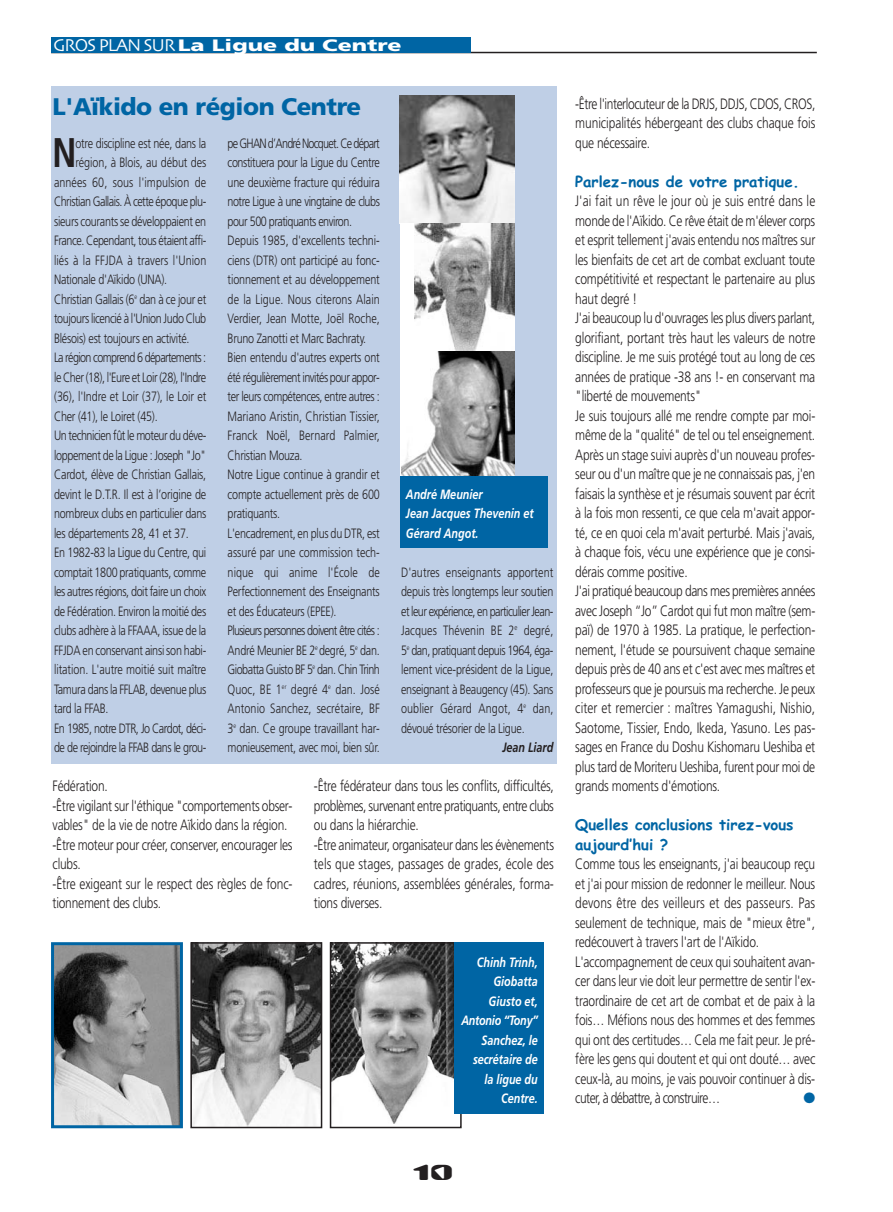
<style>
.page{position:relative;width:893px;height:1212px;background:#fff}
.page>*{position:absolute;margin:0;border:0;box-sizing:border-box;transform-origin:0 0}
.t1{font:700 41.4px "Frutiger";color:#231f20;scale:.8 1}
.t2{font:900 24px "Frutiger";letter-spacing:-.02em;color:#0065a4}
.t3{font:21px "Shuriken Boy";color:#231f20;scale:1.6 1}
.t4{font:900 16.5px "Frutiger";color:#fff;scale:1.4 1}
.t5{font:300 15px/19.5px "Frutiger";letter-spacing:-.015em;color:#231f20;scale:.8 1}
.t6{font:700 15px/19.5px "Comic Sans MS";color:#0065a4}
.t7{font:15px "Zapf Dingbats";color:#0065a4}
.t8{font:300 13.5px/19.5px "Frutiger";letter-spacing:-.02em;color:#231f20;scale:.8 1}
.t9{font:italic 700 13.5px/19.5px "Frutiger";color:#fff;text-align:right;scale:.8 1}
.t10{font:300 13.5px "Frutiger";letter-spacing:-.04em;color:#231f20;scale:.8 1}
.t11{font:300 13.5px "Frutiger";letter-spacing:-.045em;color:#231f20;scale:.8 1}
.t12{font:300 13.5px "Frutiger";letter-spacing:.005em;color:#231f20;scale:.8 1}
.t13{font:300 13.5px "Frutiger";letter-spacing:-.055em;color:#231f20;scale:.8 1}
.t14{font:italic 700 13.5px "Frutiger";color:#231f20;scale:.8 1}
.s1{font-family:"Skia";font-weight:400;font-size:18px}
</style>
<div class="page">
<hr style="left:51px;top:52px;width:765px;height:1px;background:#231f20">
<div style="left:51px;top:37px;width:419px;height:16px;background:#0065a4"></div>
<div style="left:51px;top:87px;width:505px;height:677px;background:#bfcfe6"></div>
<img style="left:55px;top:946px;width:124px;height:178px">
<div style="left:51px;top:942px;width:132px;height:186px;border:3px solid #0065a4"></div>
<img style="left:400px;top:96px;width:114px;height:128px">
<div style="left:400px;top:224px;width:114px;height:128px;background:#fff"></div>
<img style="left:414px;top:224px;width:100px;height:128px">
<img style="left:401px;top:352px;width:113px;height:124px">
<img style="left:193px;top:945px;width:126px;height:180px">
<div style="left:190px;top:942px;width:132px;height:186px;border:2px solid #231f20"></div>
<img style="left:333px;top:945px;width:125px;height:179px">
<div style="left:330px;top:942px;width:131px;height:186px;border:2px solid #231f20"></div>
<div style="left:454px;top:942px;width:90px;height:171px;background:#0065a4"></div>
<div style="left:400px;top:476px;width:147px;height:71px;background:#0065a4"></div>
<p class="t4" style="left:53px;top:39px;width:250px"><span class="s1">GROS PLAN SUR</span> La Ligue du Centre</p>
<h2 class="t2" style="left:53px;top:97px;width:310px">L'Aïkido en région Centre</h2>
<h1 class="t1" style="left:52px;top:136px;width:31px">N</h1>
<p class="t8" style="left:75px;top:134px;width:165px">otre discipline est née, dans la</p>
<p class="t8" style="left:75px;top:154px;width:165px">région, à Blois, au début des</p>
<p class="t12" style="left:54px;top:176px;width:192px">années 60, sous l'impulsion de</p>
<p class="t11" style="left:54px;top:196px;width:192px">Christian Gallais. À cette époque plu-</p>
<p class="t8" style="left:54px;top:212px;width:192px">sieurs courants se développaient en</p>
<p class="t10" style="left:54px;top:235px;width:192px">France. Cependant, tous étaient affi-</p>
<p class="t12" style="left:54px;top:254px;width:192px">liés à la FFJDA à travers l'Union</p>
<p class="t8" style="left:54px;top:271px;width:143px">Nationale d'Aïkido (UNA).</p>
<p class="t8" style="left:54px;top:290px;width:192px">Christian Gallais (6<sup>e</sup> dan à ce jour et</p>
<p class="t8" style="left:54px;top:310px;width:192px">toujours licencié à l'Union Judo Club</p>
<p class="t8" style="left:54px;top:329px;width:171px">Blésois) est toujours en activité.</p>
<p class="t13" style="left:54px;top:352px;width:192px">La région comprend 6 départements :</p>
<p class="t10" style="left:54px;top:371px;width:192px">le Cher (18), l'Eure et Loir (28), l'Indre</p>
<p class="t8" style="left:54px;top:388px;width:192px">(36), l'Indre et Loir (37), le Loir et</p>
<p class="t8" style="left:54px;top:407px;width:131px">Cher (41), le Loiret (45).</p>
<p class="t10" style="left:54px;top:430px;width:192px">Un technicien fût le moteur du déve-</p>
<p class="t8" style="left:54px;top:446px;width:192px">loppement de la Ligue : Joseph "Jo"</p>
<p class="t8" style="left:54px;top:466px;width:192px">Cardot, élève de Christian Gallais,</p>
<p class="t8" style="left:54px;top:485px;width:192px">devint le D.T.R. Il est à l’origine de</p>
<p class="t8" style="left:54px;top:505px;width:192px">nombreux clubs en particulier dans</p>
<p class="t8" style="left:54px;top:524px;width:170px">les départements 28, 41 et 37.</p>
<p class="t8" style="left:54px;top:544px;width:192px">En 1982-83 la Ligue du Centre, qui</p>
<p class="t8" style="left:54px;top:563px;width:192px">comptait 1800 pratiquants, comme</p>
<p class="t8" style="left:54px;top:583px;width:192px">les autres régions, doit faire un choix</p>
<p class="t8" style="left:54px;top:602px;width:192px">de Fédération. Environ la moitié des</p>
<p class="t8" style="left:54px;top:622px;width:192px">clubs adhère à la FFAAA, issue de la</p>
<p class="t8" style="left:54px;top:641px;width:192px">FFJDA en conservant ainsi son habi-</p>
<p class="t8" style="left:54px;top:661px;width:192px">litation. L'autre moitié suit maître</p>
<p class="t8" style="left:54px;top:680px;width:192px">Tamura dans la FFLAB, devenue plus</p>
<p class="t8" style="left:54px;top:700px;width:70px">tard la FFAB.</p>
<p class="t11" style="left:54px;top:722px;width:192px">En 1985, notre DTR, Jo Cardot, déci-</p>
<p class="t11" style="left:54px;top:742px;width:192px">de de rejoindre la FFAB dans le grou-</p>
<p class="t8" style="left:227px;top:134px;width:192px">pe GHAN d’André Nocquet. Ce départ constituera pour la Ligue du Centre une deuxième fracture qui réduira notre Ligue à une vingtaine de clubs pour 500 pratiquants environ.<br>Depuis 1985, d'excellents techni&shy;ciens (DTR) ont participé au fonc&shy;tionnement et au développement de la Ligue. Nous citerons Alain<br>Verdier, Jean Motte, Joël Roche,<br>Bruno Zanotti et Marc Bachraty.<br>Bien entendu d'autres experts ont été régulièrement invités pour appor&shy;ter leurs compétences, entre autres :<br>Mariano Aristin, Christian Tissier,<br>Franck Noël, Bernard Palmier,<br>Christian Mouza.<br>Notre Ligue continue à grandir et compte actuellement près de 600 pratiquants.<br>L'encadrement, en plus du DTR, est assuré par une commission tech&shy;nique qui anime l'École de<br>Perfectionnement des Enseignants et des Éducateurs (EPEE).<br>Plusieurs personnes doivent être cités :<br>André Meunier BE 2<sup>e</sup> degré, 5<sup>e</sup> dan.<br>Giobatta Guisto BF 5<sup>e</sup> dan. Chin Trinh<br>Quoc, BE 1<sup>er</sup> degré 4<sup>e</sup> dan. José<br>Antonio Sanchez, secrétaire, BF<br>3<sup>e</sup> dan. Ce groupe travaillant har&shy;monieusement, avec moi, bien sûr.</p>
<p class="t9" style="left:406px;top:485px;width:161px;text-align:left">André Meunier<br>Jean Jacques Thevenin et<br>Gérard Angot.</p>
<p class="t8" style="left:401px;top:563px;width:192px;text-align:justify">D'autres enseignants apportent depuis très longtemps leur soutien et leur expérience, en particulier Jean-Jacques Thévenin BE 2<sup>e</sup> degré, 5<sup>e</sup> dan, pratiquant depuis 1964, éga&shy;lement vice-président de la Ligue, enseignant à Beaugency (45). Sans oublier Gérard Angot, 4<sup>e</sup> dan, dévoué trésorier de la Ligue.</p>
<p class="t14" style="left:502px;top:742px;width:65px">Jean Liard</p>
<p class="t5" style="left:53px;top:777px;width:301px">Fédération.<br>-Être vigilant sur l'éthique "comportements obser&shy;vables" de la vie de notre Aïkido dans la région. -Être moteur pour créer, conserver, encourager les clubs.<br>-Être exigeant sur le respect des règles de fonc&shy;tionnement des clubs.</p>
<p class="t5" style="left:314px;top:777px;width:301px">-Être fédérateur dans tous les conflits, difficultés, problèmes, survenant entre pratiquants, entre clubs ou dans la hiérarchie.<br>-Être animateur, organisateur dans les évènements tels que stages, passages de grades, école des cadres, réunions, assemblées générales, forma&shy;tions diverses.</p>
<p class="t9" style="left:461px;top:953px;width:97px">Chinh Trinh,<br>Giobatta<br>Giusto et,<br>Antonio “Tony”<br>Sanchez, le secrétaire de la ligue du<br>Centre.</p>
<p class="t5" style="left:575px;top:95px;width:301px;text-align:justify">-Être l'interlocuteur de la DRJS, DDJS, CDOS, CROS, municipalités hébergeant des clubs chaque fois que nécessaire.</p>
<p class="t6" style="left:575px;top:173px;width:225px">Parlez-nous de votre pratique.</p>
<p class="t5" style="left:575px;top:192px;width:301px">J'ai fait un rêve le jour où je suis entré dans le monde de l'Aïkido. Ce rêve était de m'élever corps et esprit tellement j'avais entendu nos maîtres sur les bienfaits de cet art de combat excluant toute compétitivité et respectant le partenaire au plus haut degré !<br>J'ai beaucoup lu d'ouvrages les plus divers parlant, glorifiant, portant très haut les valeurs de notre discipline. Je me suis protégé tout au long de ces années de pratique -38 ans !- en conservant ma "liberté de mouvements"<br>Je suis toujours allé me rendre compte par moi&shy;même de la "qualité" de tel ou tel enseignement.<br>Après un stage suivi auprès d'un nouveau profes&shy;seur ou d'un maître que je ne connaissais pas, j'en faisais la synthèse et je résumais souvent par écrit à la fois mon ressenti, ce que cela m'avait appor&shy;té, ce en quoi cela m'avait perturbé. Mais j'avais, à chaque fois, vécu une expérience que je consi&shy;dérais comme positive.<br>J'ai pratiqué beaucoup dans mes premières années avec Joseph “Jo” Cardot qui fut mon maître (sem&shy;paï) de 1970 à 1985. La pratique, le perfection&shy;nement, l'étude se poursuivent chaque semaine depuis près de 40 ans et c'est avec mes maîtres et professeurs que je poursuis ma recherche. Je peux citer et remercier : maîtres Yamagushi, Nishio, Saotome, Tissier, Endo, Ikeda, Yasuno. Les pas&shy;sages en France du Doshu Kishomaru Ueshiba et plus tard de Moriteru Ueshiba, furent pour moi de grands moments d'émotions.</p>
<p class="t6" style="left:575px;top:817px;width:220px">Quelles conclusions tirez-vous aujourd’hui ?</p>
<p class="t5" style="left:575px;top:855px;width:301px">Comme tous les enseignants, j'ai beaucoup reçu et j'ai pour mission de redonner le meilleur. Nous devons être des veilleurs et des passeurs. Pas seulement de technique, mais de "mieux être", redécouvert à travers l'art de l'Aïkido.<br>L'accompagnement de ceux qui souhaitent avan&shy;cer dans leur vie doit leur permettre de sentir l'ex&shy;traordinaire de cet art de combat et de paix à la fois… Méfions nous des hommes et des femmes qui ont des certitudes… Cela me fait peur. Je pré&shy;fère les gens qui doutent et qui ont douté… avec ceux-là, au moins, je vais pouvoir continuer à dis&shy;cuter, à débattre, à construire…</p>
<p class="t7" style="left:803px;top:1091px;width:13px">●</p>
<h3 class="t3" style="left:414px;top:1165px;width:26px">10</h3>
</div>
